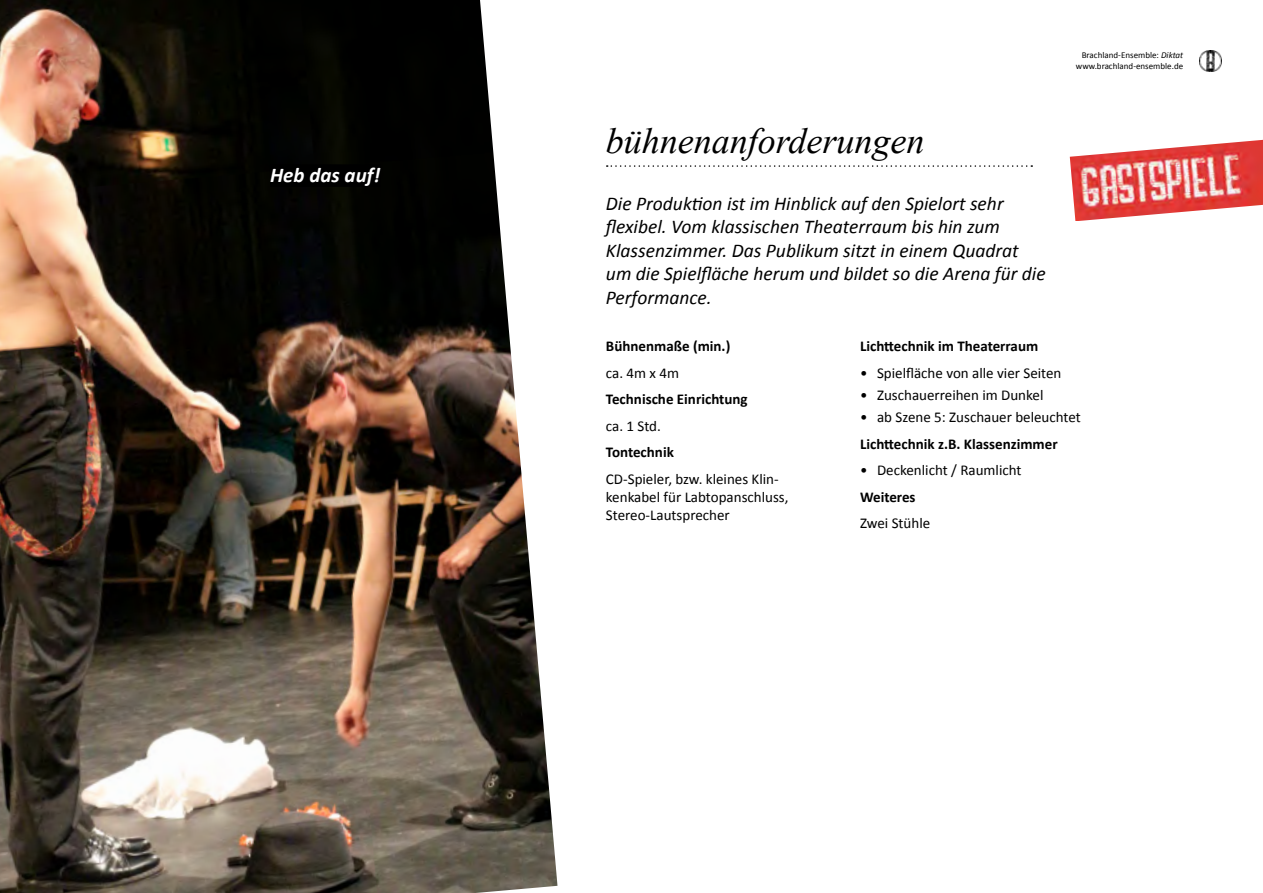
<style>
.page{position:relative;width:1263px;height:893px;background:#fff}
.page>*{position:absolute;margin:0;border:0;box-sizing:border-box;transform-origin:0 0}
.t1{font:italic 36px "Times New Roman";color:#000}
.t2{font:italic 700 21px "Calibri";color:#fff}
.t3{font:italic 19.5px/23.4px "Calibri";color:#000}
.t4{font:15px/18px "Calibri";color:#000}
.t5{font:700 15px "Calibri";color:#000}
.t6{font:9px/10.8px "Calibri";color:#000;text-align:right}
.s1{font-style:italic}
</style>
<div class="page">
<img style="left:1200px;top:51px;width:21px;height:21px">
<img style="left:0;top:0;width:557px;height:893px">
<svg style="left:607px;top:165px;width:425px;height:2px"></svg>
<img style="left:1070px;top:140px;width:193px;height:81px">
<div style="left:270px;top:164px;width:110px;height:23px;background:#000"></div>
<h2 class="t2" style="left:270px;top:162px;width:112px">Heb das auf!</h2>
<p class="t6" style="left:1076px;top:49px;width:109px">Brachland-Ensemble: <span class="s1">Diktat </span>www.brachland-ensemble.de</p>
<h1 class="t1" style="left:606px;top:116px;width:320px">bühnenanforderungen</h1>
<h3 class="t3" style="left:606px;top:191px;width:441px">Die Produktion ist im Hinblick auf den Spielort sehr flexibel. Vom klassischen Theaterraum bis hin zum Klassenzimmer. Das Publikum sitzt in einem Quadrat um die Spielfläche herum und bildet so die Arena für die Performance.</h3>
<p class="t5" style="left:606px;top:337px;width:126px">Bühnenmaße (min.)</p>
<p class="t4" style="left:606px;top:363px;width:75px">ca. 4m x 4m</p>
<p class="t5" style="left:606px;top:390px;width:143px">Technische Einrichtung</p>
<p class="t4" style="left:606px;top:416px;width:56px">ca. 1 Std.</p>
<p class="t5" style="left:606px;top:443px;width:69px">Tontechnik</p>
<p class="t4" style="left:606px;top:469px;width:184px">CD-Spieler, bzw. kleines Klin&shy;kenkabel für Labtopanschluss,<br>Stereo-Lautsprecher</p>
<p class="t5" style="left:860px;top:337px;width:180px">Lichttechnik im Theaterraum</p>
<p class="t4" style="left:860px;top:363px;width:203px">• Spielfläche von alle vier Seiten</p>
<p class="t4" style="left:860px;top:385px;width:185px">• Zuschauerreihen im Dunkel</p>
<p class="t4" style="left:860px;top:408px;width:222px">• ab Szene 5: Zuschauer beleuchtet</p>
<p class="t5" style="left:860px;top:435px;width:199px">Lichttechnik z.B. Klassenzimmer</p>
<p class="t4" style="left:860px;top:461px;width:163px">• Deckenlicht / Raumlicht</p>
<p class="t5" style="left:860px;top:488px;width:57px">Weiteres</p>
<p class="t4" style="left:860px;top:514px;width:72px">Zwei Stühle</p>
</div>
